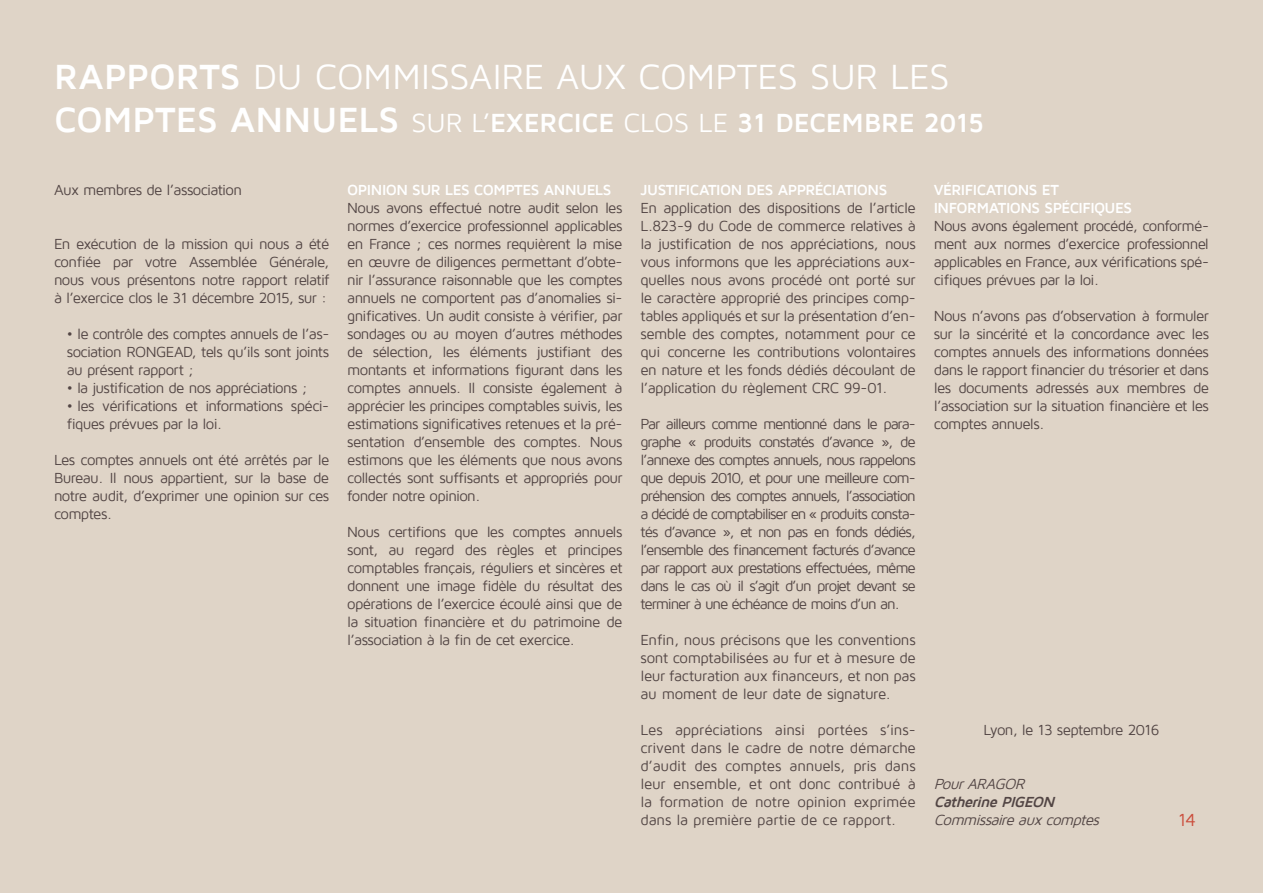
<style>
.page{position:relative;width:1263px;height:893px;background:#dfd4c7}
.page>*{position:absolute;margin:0;border:0;box-sizing:border-box;transform-origin:0 0}
.t1{font:36px/43.2px "Maven Pro";letter-spacing:-.005em;color:#fff}
.t2{font:700 27px "Maven Pro";letter-spacing:-.005em;color:#fff}
.t3{font:18px "Maven Pro";color:#cb4d3c}
.t4{font:15px/18px "Maven Pro";letter-spacing:-.045em;color:#524544;text-align:justify}
.t5{font:700 15px/18px "Maven Pro";letter-spacing:-.035em;color:#fff}
.t6{font:italic 15px "Maven Pro";color:#524544}
.t7{font:italic 700 15px "Maven Pro";color:#524544}
.s1{font-weight:700}
.s2{font-size:36px}
.s3{font-weight:400}
</style>
<div class="page">
<h1 class="t1" style="left:54px;top:55px;width:897px"><span class="s1">RAPPORTS</span> DU COMMISSAIRE AUX COMPTES SUR LES<br><span class="s1">COM</span></h1>
<h2 class="t2" style="left:133px;top:109px;width:853px"><span class="s2">PTES ANNU ELS</span> <span class="s3">SUR L’</span>EXERCICE <span class="s3">CLOS LE</span> 31 DECEMBRE 2015</h2>
<p class="t4" style="left:54px;top:181px;width:190px">Aux membres de l’association</p>
<p class="t4" style="left:54px;top:235px;width:277px">En exécution de la mission qui nous a été confiée par votre Assemblée Générale, nous vous présentons notre rapport relatif à l’exercice clos le 31 décembre 2015, sur :</p>
<p class="t4" style="left:67px;top:325px;width:264px">• le contrôle des comptes annuels de l’as&shy;sociation RONGEAD, tels qu’ils sont joints au présent rapport ;</p>
<p class="t4" style="left:67px;top:379px;width:243px">• la justification de nos appréciations ;</p>
<p class="t4" style="left:67px;top:397px;width:264px">• les vérifications et informations spéci&shy;fiques prévues par la loi.</p>
<p class="t4" style="left:54px;top:451px;width:277px">Les comptes annuels ont été arrêtés par le Bureau. Il nous appartient, sur la base de notre audit, d’exprimer une opinion sur ces comptes.</p>
<p class="t5" style="left:347px;top:181px;width:208px">OPIN ION SUR LES COMPTES ANN</p>
<p class="t5" style="left:576px;top:181px;width:37px">UELS</p>
<p class="t4" style="left:347px;top:199px;width:277px">Nous avons effectué notre audit selon les normes d’exercice professionnel applicables en France ; ces normes requièrent la mise en œuvre de diligences permettant d’obte&shy;nir l’assurance raisonnable que les comptes annuels ne comportent pas d’anomalies si&shy;gnificatives. Un audit consiste à vérifier, par sondages ou au moyen d’autres méthodes de sélection, les éléments justifiant des montants et informations figurant dans les comptes annuels. Il consiste également à apprécier les principes comptables suivis, les estimations significatives retenues et la pré&shy;sentation d’ensemble des comptes. Nous estimons que les éléments que nous avons collectés sont suffisants et appropriés pour fonder notre opinion.</p>
<p class="t4" style="left:347px;top:523px;width:277px">Nous certifions que les comptes annuels sont, au regard des règles et principes comptables français, réguliers et sincères et donnent une image fidèle du résultat des opérations de l’exercice écoulé ainsi que de la situation financière et du patrimoine de l’association à la fin de cet exercice.</p>
<p class="t5" style="left:640px;top:181px;width:148px">JUSTIFICATION DES APPR</p>
<p class="t5" style="left:815px;top:181px;width:74px">ÉCIATIONS</p>
<p class="t4" style="left:640px;top:199px;width:277px">En application des dispositions de l’article L.823-9 du Code de commerce relatives à la justification de nos appréciations, nous vous informons que les appréciations aux&shy;quelles nous avons procédé ont porté sur le caractère approprié des principes comp&shy;tables appliqués et sur la présentation d’en&shy;semble des comptes, notamment pour ce qui concerne les contributions volontaires en nature et les fonds dédiés découlant de l’application du règlement CRC 99-01.</p>
<p class="t4" style="left:640px;top:415px;width:277px">Par ailleurs comme mentionné dans le para&shy;graphe « produits constatés d’avance », de l’annexe des comptes annuels, nous rappelons que depuis 2010, et pour une meilleure com&shy;préhension des comptes annuels, l’association a décidé de comptabiliser en « produits consta&shy;tés d’avance », et non pas en fonds dédiés, l’ensemble des financement facturés d’avance par rapport aux prestations effectuées, même dans le cas où il s’agit d’un projet devant se terminer à une échéance de moins d’un an.</p>
<p class="t4" style="left:640px;top:631px;width:277px">Enfin, nous précisons que les conventions sont comptabilisées au fur et à mesure de leur facturation aux financeurs, et non pas au moment de leur date de signature.</p>
<p class="t4" style="left:640px;top:721px;width:277px">Les appréciations ainsi portées s’ins&shy;crivent dans le cadre de notre démarche d’audit des comptes annuels, pris dans leur ensemble, et ont donc contribué à la formation de notre opinion exprimée dans la première partie de ce rapport.</p>
<p class="t5" style="left:934px;top:181px;width:200px">VÉRIFICATIONS ET<br>INFORMATIONS SPÉCIFIQUES</p>
<p class="t4" style="left:934px;top:217px;width:277px">Nous avons également procédé, conformé&shy;ment aux normes d’exercice professionnel applicables en France, aux vérifications spé&shy;cifiques prévues par la loi.</p>
<p class="t4" style="left:934px;top:307px;width:277px">Nous n’avons pas d’observation à formuler sur la sincérité et la concordance avec les comptes annuels des informations données dans le rapport financier du trésorier et dans les documents adressés aux membres de l’association sur la situation financière et les comptes annuels.</p>
<p class="t4" style="left:983px;top:721px;width:177px">Lyon, le 13 septembre 2016</p>
<p class="t6" style="left:934px;top:776px;width:96px">PourARAGOR</p>
<p class="t7" style="left:934px;top:794px;width:126px">CatherinePIGEON</p>
<p class="t6" style="left:934px;top:812px;width:171px">Commissaireauxcomptes</p>
<p class="t3" style="left:1178px;top:810px;width:20px">14</p>
</div>
